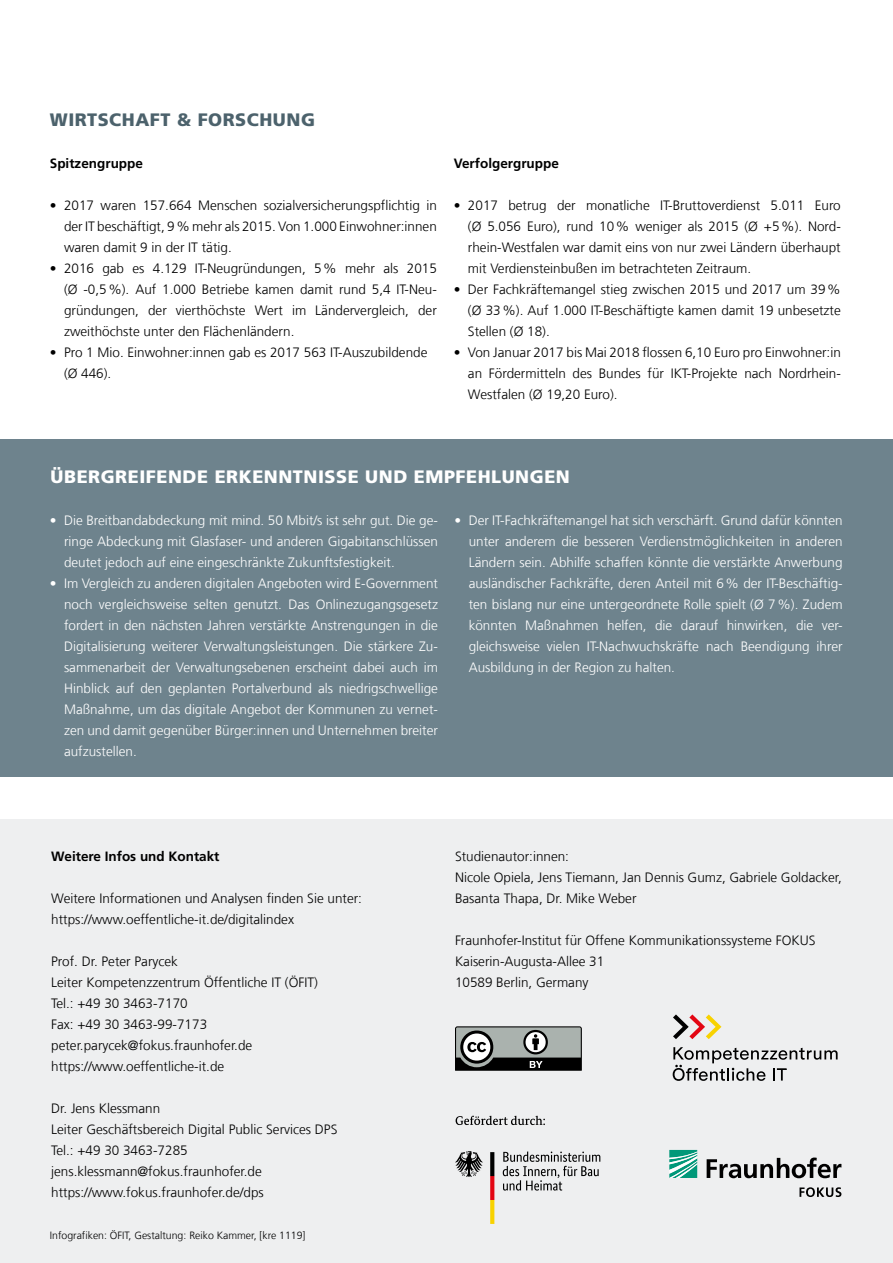
<style>
.page{position:relative;width:893px;height:1263px;background:#fff}
.page>*{position:absolute;margin:0;border:0;box-sizing:border-box;transform-origin:0 0}
.t1{font:900 18px "Frutiger LT Com";letter-spacing:.03em;color:#fff}
.t2{font:900 18px "Frutiger LT Com";letter-spacing:.03em;color:#4c626c}
.t3{font:300 13.5px/21px "Frutiger LT Com";color:#000}
.t4{font:300 13.5px/21px "Frutiger LT Com";color:#fff;text-align:justify}
.t5{font:700 13.5px "Frutiger LT Com";color:#000}
.t6{font:300 10.5px "Frutiger LT Com";color:#000}
</style>
<div class="page">
<div style="left:0;top:440px;width:893px;height:337px;background:#6e838d"></div>
<div style="left:0;top:819px;width:893px;height:444px;background:#eeeff0"></div>
<svg style="left:669px;top:1150px;width:28px;height:28px"></svg>
<svg style="left:707px;top:1157px;width:134px;height:21px"></svg>
<svg style="left:799px;top:1187px;width:42px;height:10px"></svg>
<svg style="left:455px;top:1026px;width:127px;height:45px;background:#747876"></svg>
<svg style="left:673px;top:1047px;width:165px;height:34px"></svg>
<svg style="left:673px;top:1014px;width:48px;height:25px"></svg>
<svg style="left:456px;top:1116px;width:89px;height:9px"></svg>
<svg style="left:490px;top:1152px;width:4px;height:72px"></svg>
<svg style="left:503px;top:1151px;width:97px;height:39px"></svg>
<svg style="left:455px;top:1151px;width:28px;height:26px"></svg>
<h1 class="t2" style="left:50px;top:109px;width:267px">WIRTSCHAFT &amp; FORSCHUNG</h1>
<p class="t5" style="left:50px;top:155px;width:95px">Spitzengruppe</p>
<p class="t3" style="left:64px;top:195px;width:374px;text-align:justify;text-indent:-14px">• 2017 waren 157.664 Menschen sozialversicherungspflichtig in der IT beschäftigt, 9% mehr als 2015. Von 1.000 Einwohner:innen waren damit 9 in der IT tätig.</p>
<p class="t3" style="left:64px;top:258px;width:374px;text-align:justify;text-indent:-14px">• 2016 gab es 4.129 IT-Neugründungen, 5% mehr als 2015 (Ø -0,5%). Auf 1.000 Betriebe kamen damit rund 5,4 IT-Neu&shy;gründungen, der vierthöchste Wert im Ländervergleich, der zweithöchste unter den Flächenländern.</p>
<p class="t3" style="left:64px;top:342px;width:365px;text-indent:-14px">• Pro 1 Mio. Einwohner:innen gab es 2017 563 IT-Auszubildende (Ø 446).</p>
<p class="t5" style="left:454px;top:155px;width:107px">Verfolgergruppe</p>
<p class="t3" style="left:468px;top:195px;width:374px;text-align:justify;text-indent:-14px">• 2017 betrug der monatliche IT-Bruttoverdienst 5.011 Euro (Ø 5.056 Euro), rund 10% weniger als 2015 (Ø +5%). Nord&shy;rhein-Westfalen war damit eins von nur zwei Ländern überhaupt mit Verdiensteinbußen im betrachteten Zeitraum.</p>
<p class="t3" style="left:468px;top:279px;width:374px;text-align:justify;text-indent:-14px">• Der Fachkräftemangel stieg zwischen 2015 und 2017 um 39% (Ø 33%). Auf 1.000 IT-Beschäftigte kamen damit 19 unbesetzte Stellen (Ø 18).</p>
<p class="t3" style="left:468px;top:342px;width:374px;text-align:justify;text-indent:-14px">• Von Januar 2017 bis Mai 2018 flossen 6,10 Euro pro Einwohner:in an Fördermitteln des Bundes für IKT-Projekte nach Nordrhein-Westfalen (Ø 19,20 Euro).</p>
<h1 class="t1" style="left:51px;top:466px;width:521px">ÜBERGREIFENDE ERKENNTNISSE UND EMPFEHLUNGEN</h1>
<p class="t4" style="left:64px;top:510px;width:375px;text-indent:-14px">• Die Breitbandabdeckung mit mind. 50 Mbit/s ist sehr gut. Die ge&shy;ringe Abdeckung mit Glasfaser- und anderen Gigabitanschlüssen deutet jedoch auf eine eingeschränkte Zukunftsfestigkeit.</p>
<p class="t4" style="left:64px;top:573px;width:375px;text-indent:-14px">• Im Vergleich zu anderen digitalen Angeboten wird E-Government noch vergleichsweise selten genutzt. Das Onlinezugangsgesetz fordert in den nächsten Jahren verstärkte Anstrengungen in die Digitalisierung weiterer Verwaltungsleistungen. Die stärkere Zu&shy;sammenarbeit der Verwaltungsebenen erscheint dabei auch im Hinblick auf den geplanten Portalverbund als niedrigschwellige Maßnahme, um das digitale Angebot der Kommunen zu vernet&shy;zen und damit gegenüber Bürger:innen und Unternehmen breiter aufzustellen.</p>
<p class="t4" style="left:469px;top:510px;width:375px;text-indent:-14px">• Der IT-Fachkräftemangel hat sich verschärft. Grund dafür könnten unter anderem die besseren Verdienstmöglichkeiten in anderen Ländern sein. Abhilfe schaffen könnte die verstärkte Anwerbung ausländischer Fachkräfte, deren Anteil mit 6% der IT-Beschäftig&shy;ten bislang nur eine untergeordnete Rolle spielt (Ø 7%). Zudem könnten Maßnahmen helfen, die darauf hinwirken, die ver&shy;gleichsweise vielen IT-Nachwuchskräfte nach Beendigung ihrer Ausbildung in der Region zu halten.</p>
<p class="t5" style="left:51px;top:848px;width:170px">Weitere Infos und Kontakt</p>
<p class="t3" style="left:51px;top:888px;width:312px">Weitere Informationen und Analysen finden Sie unter: https://www.oeffentliche-it.de/digitalindex</p>
<p class="t3" style="left:51px;top:951px;width:268px">Prof. Dr. Peter Parycek<br>Leiter Kompetenzzentrum Öffentliche IT (ÖFIT)<br>Tel.: +49 30 3463-7170<br>Fax: +49 30 3463-99-7173 peter.parycek@fokus.fraunhofer.de https://www.oeffentliche-it.de</p>
<p class="t3" style="left:51px;top:1098px;width:288px">Dr. Jens Klessmann<br>Leiter Geschäftsbereich Digital Public Services DPS Tel.: +49 30 3463-7285 jens.klessmann@fokus.fraunhofer.de https://www.fokus.fraunhofer.de/dps</p>
<p class="t6" style="left:50px;top:1229px;width:257px">Infografiken: ÖFIT, Gestaltung: Reiko Kammer, [kre 1119]</p>
<p class="t3" style="left:455px;top:846px;width:388px">Studienautor:innen:<br>Nicole Opiela, Jens Tiemann, Jan Dennis Gumz, Gabriele Goldacker,<br>Basanta Thapa, Dr. Mike Weber</p>
<p class="t3" style="left:455px;top:930px;width:362px">Fraunhofer-Institut für Offene Kommunikationssysteme FOKUS<br>Kaiserin-Augusta-Allee 31<br>10589 Berlin, Germany</p>
</div>
